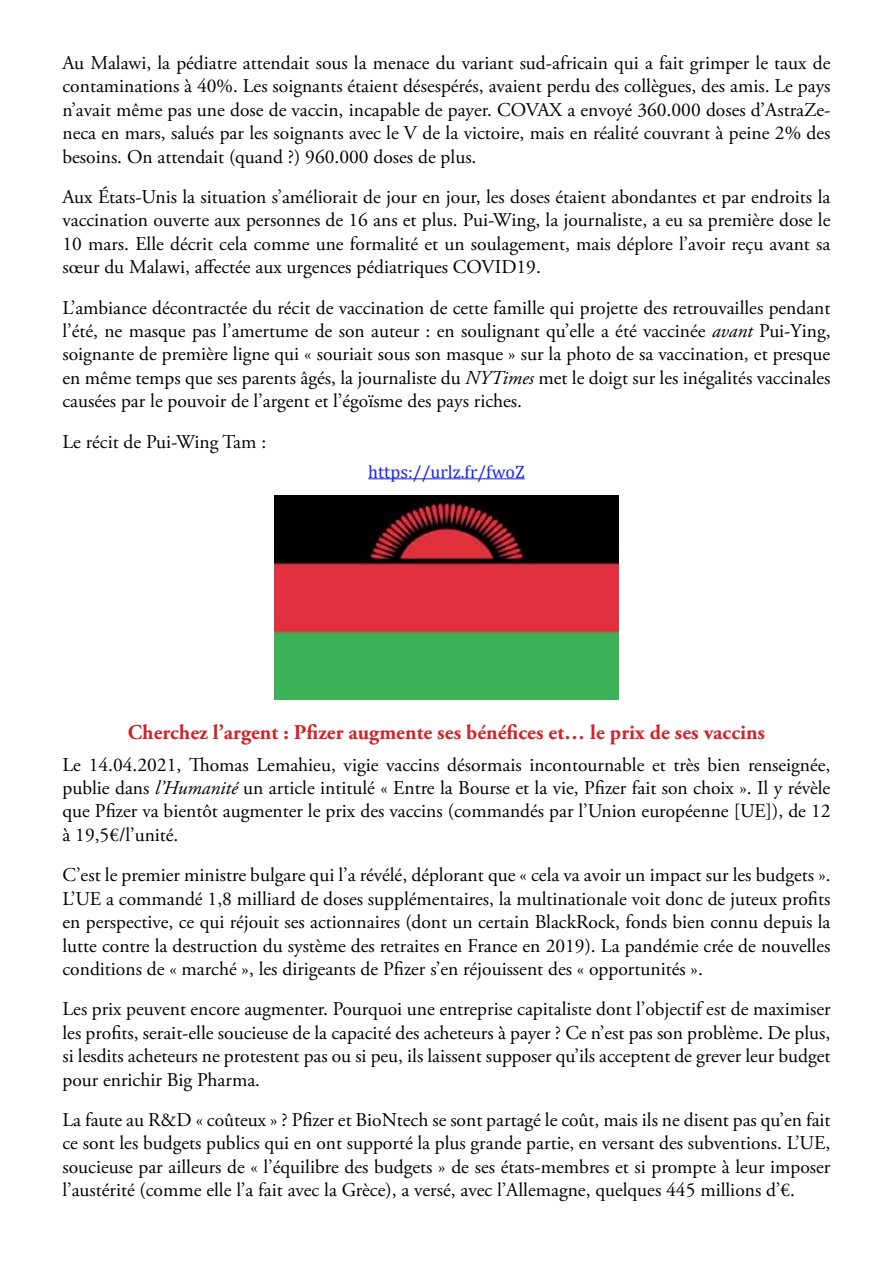
<style>
.page{position:relative;width:893px;height:1263px;background:#fff}
.page>*{position:absolute;margin:0;border:0;box-sizing:border-box;transform-origin:0 0}
.t1{font:700 21px "Adobe Garamond Pro";color:#d2232a}
.t2{font:19.5px/23.4px "Adobe Garamond Pro";color:#000;text-align:justify}
.t3{font:18px "Cambria";color:#1922fb}
.s1{font-style:italic}
</style>
<div class="page">
<hr style="left:368px;top:478px;width:157px;height:1px;background:#1922fb">
<img style="left:275px;top:495px;width:343px;height:204px">
<p class="t2" style="left:63px;top:52px;width:769px">Au Malawi, la pédiatre attendait sous la menace du variant sud-africain qui a fait grimper le taux de contaminations à 40%. Les soignants étaient désespérés, avaient perdu des collègues, des amis. Le pays n’avait même pas une dose de vaccin, incapable de payer. COVAX a envoyé 360.000 doses d’AstraZe&shy;neca en mars, salués par les soignants avec le V de la victoire, mais en réalité couvrant à peine 2% des besoins. On attendait (quand ?) 960.000 doses de plus.</p>
<p class="t2" style="left:63px;top:186px;width:769px">Aux États-Unis la situation s’améliorait de jour en jour, les doses étaient abondantes et par endroits la vaccination ouverte aux personnes de 16 ans et plus. Pui-Wing, la journaliste, a eu sa première dose le 10 mars. Elle décrit cela comme une formalité et un soulagement, mais déplore l’avoir reçu avant sa sœur du Malawi, affectée aux urgences pédiatriques COVID19.</p>
<p class="t2" style="left:63px;top:296px;width:770px">L’ambiance décontractée du récit de vaccination de cette famille qui projette des retrouvailles pendant l’été, ne masque pas l’amertume de son auteur : en soulignant qu’elle a été vaccinée <span class="s1">avant</span> Pui-Ying, soignante de première ligne qui « souriait sous son masque » sur la photo de sa vaccination, et presque en même temps que ses parents âgés, la journaliste du <span class="s1">NYTimes</span> met le doigt sur les inégalités vaccinales causées par le pouvoir de l’argent et l’égoïsme des pays riches.</p>
<p class="t2" style="left:63px;top:430px;width:205px">Le récit de Pui-Wing Tam :</p>
<p class="t3" style="left:368px;top:461px;width:158px">https://urlz.fr/fwoZ</p>
<p class="t1" style="left:128px;top:720px;width:639px">Cherchez l’argent : Pfizer augmente ses bénéfices et… le prix de ses vaccins</p>
<p class="t2" style="left:63px;top:753px;width:770px">Le 14.04.2021, Thomas Lemahieu, vigie vaccins désormais incontournable et très bien renseignée, publie dans <span class="s1">l’Humanité</span> un article intitulé « Entre la Bourse et la vie, Pfizer fait son choix ». Il y révèle que Pfizer va bientôt augmenter le prix des vaccins (commandés par l’Union européenne [UE]), de 12 à 19,5€/l’unité.</p>
<p class="t2" style="left:63px;top:864px;width:770px">C’est le premier ministre bulgare qui l’a révélé, déplorant que « cela va avoir un impact sur les budgets ».<br>L’UE a commandé 1,8 milliard de doses supplémentaires, la multinationale voit donc de juteux profits en perspective, ce qui réjouit ses actionnaires (dont un certain BlackRock, fonds bien connu depuis la lutte contre la destruction du système des retraites en France en 2019). La pandémie crée de nouvelles conditions de « marché », les dirigeants de Pfizer s’en réjouissent des « opportunités ».</p>
<p class="t2" style="left:63px;top:998px;width:769px">Les prix peuvent encore augmenter. Pourquoi une entreprise capitaliste dont l’objectif est de maximiser les profits, serait-elle soucieuse de la capacité des acheteurs à payer ? Ce n’est pas son problème. De plus, si lesdits acheteurs ne protestent pas ou si peu, ils laissent supposer qu’ils acceptent de grever leur budget pour enrichir Big Pharma.</p>
<p class="t2" style="left:63px;top:1109px;width:769px">La faute au R&amp;D « coûteux » ? Pfizer et BioNtech se sont partagé le coût, mais ils ne disent pas qu’en fait ce sont les budgets publics qui en ont supporté la plus grande partie, en versant des subventions. L’UE, soucieuse par ailleurs de « l’équilibre des budgets » de ses états-membres et si prompte à leur imposer l’austérité (comme elle l’a fait avec la Grèce), a versé, avec l’Allemagne, quelques 445 millions d’€.</p>
</div>
